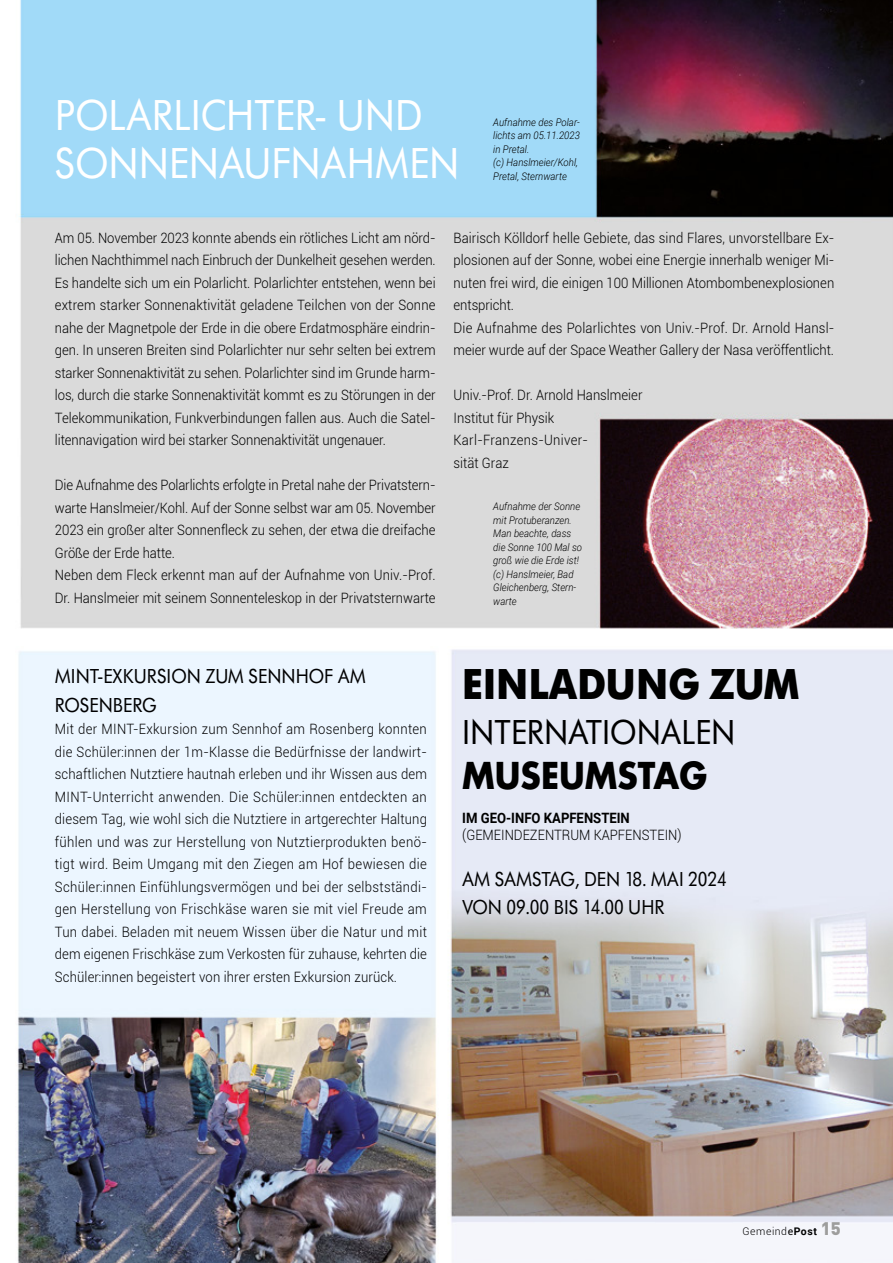
<style>
.page{position:relative;width:893px;height:1263px;background:#fff}
.page>*{position:absolute;margin:0;border:0;box-sizing:border-box;transform-origin:0 0}
.t1{font:45px/48px "Futura SB";color:#fff;scale:.92 1}
.t2{font:700 45px "Futura SB";color:#000;scale:.92 1}
.t3{font:36px "Futura SB";color:#000;scale:.92 1}
.t4{font:700 36px "Futura";color:#000;scale:.92 1}
.t5{font:21px/28.5px "Futura SB";color:#000;scale:.92 1}
.t6{font:300 14.25px/22.5px "Roboto";color:#000;scale:.92 1}
.t7{font:700 14.25px "Roboto";color:#000;scale:.92 1}
.t8{font:italic 300 10.5px/13.5px "Roboto";color:#000;scale:.92 1}
.t9{font:300 10.5px "Roboto";letter-spacing:.05em;color:#000}
.s1{font-weight:400}
.s2{font-weight:700}
.s3{font-family:"DIN";font-weight:900;font-size:18px;color:#9d9d9c}
</style>
<div class="page">
<img style="left:17px;top:0;width:876px;height:1263px">
<h1 class="t1" style="left:55px;top:92px;width:441px">POLARLICHTER- UND<br>SONNENAUFNAHMEN</h1>
<p class="t8" style="left:493px;top:115px;width:96px">Aufnahme des Polar&shy;lichts am 05.11.2023 in Pretal.<br>(c) Hanslmeier/Kohl,<br>Pretal, Sternwarte</p>
<p class="t6" style="left:55px;top:226px;width:415px;text-align:justify">Am 05. November 2023 konnte abends ein rötliches Licht am nörd&shy;lichen Nachthimmel nach Einbruch der Dunkelheit gesehen werden.<br>Es handelte sich um ein Polarlicht. Polarlichter entstehen, wenn bei extrem starker Sonnenaktivität geladene Teilchen von der Sonne nahe der Magnetpole der Erde in die obere Erdatmosphäre eindrin&shy;gen. In unseren Breiten sind Polarlichter nur sehr selten bei extrem starker Sonnenaktivität zu sehen. Polarlichter sind im Grunde harm&shy;los, durch die starke Sonnenaktivität kommt es zu Störungen in der Telekommunikation, Funkverbindungen fallen aus. Auch die Satel&shy;litennavigation wird bei starker Sonnenaktivität ungenauer.</p>
<p class="t6" style="left:55px;top:473px;width:415px">Die Aufnahme des Polarlichts erfolgte in Pretal nahe der Privatstern&shy;warte Hanslmeier/Kohl. Auf der Sonne selbst war am 05. November 2023 ein großer alter Sonnenfleck zu sehen, der etwa die dreifache Größe der Erde hatte.<br>Neben dem Fleck erkennt man auf der Aufnahme von Univ.-Prof.<br>Dr. Hanslmeier mit seinem Sonnenteleskop in der Privatsternwarte</p>
<p class="t6" style="left:454px;top:226px;width:415px">Bairisch Kölldorf helle Gebiete, das sind Flares, unvorstellbare Ex&shy;plosionen auf der Sonne, wobei eine Energie innerhalb weniger Mi&shy;nuten frei wird, die einigen 100 Millionen Atombombenexplosionen entspricht.<br>Die Aufnahme des Polarlichtes von Univ.-Prof. Dr. Arnold Hansl&shy;meier wurde auf der Space Weather Gallery der Nasa veröffentlicht.</p>
<p class="t6" style="left:454px;top:383px;width:207px">Univ.-Prof. Dr. Arnold Hanslmeier<br>Institut für Physik<br>Karl-Franzens-Univer-<br>sität Graz</p>
<p class="t8" style="left:493px;top:499px;width:98px">Aufnahme der Sonne mit Protuberanzen.<br>Man beachte, dass die Sonne 100 Mal so groß wie die Erde ist! (c) Hanslmeier, Bad<br>Gleichenberg, Stern&shy;warte</p>
<h3 class="t5" style="left:55px;top:663px;width:340px">MINT-EXKURSION ZUM SENNHOF AM<br>ROSENBERG</h3>
<p class="t6" style="left:55px;top:718px;width:406px;text-align:justify">Mit der MINT-Exkursion zum Sennhof am Rosenberg konnten die Schüler:innen der 1m-Klasse die Bedürfnisse der landwirt&shy;schaftlichen Nutztiere hautnah erleben und ihr Wissen aus dem MINT-Unterricht anwenden. Die Schüler:innen entdeckten an diesem Tag, wie wohl sich die Nutztiere in artgerechter Haltung fühlen und was zur Herstellung von Nutztierprodukten benö&shy;tigt wird. Beim Umgang mit den Ziegen am Hof bewiesen die Schüler:innen Einfühlungsvermögen und bei der selbstständi&shy;gen Herstellung von Frischkäse waren sie mit viel Freude am Tun dabei. Beladen mit neuem Wissen über die Natur und mit dem eigenen Frischkäse zum Verkosten für zuhause, kehrten die Schüler:innen begeistert von ihrer ersten Exkursion zurück.</p>
<h1 class="t2" style="left:462px;top:659px;width:368px">EINLADUNG ZUM</h1>
<h2 class="t3" style="left:462px;top:712px;width:299px">INTERNATIONALEN</h2>
<h2 class="t4" style="left:462px;top:751px;width:268px">MUSEUMSTAG</h2>
<p class="t7" style="left:462px;top:808px;width:184px">IM GEO-INFO KAPFENSTEIN</p>
<p class="t6" style="left:462px;top:823px;width:240px">(GEMEINDEZENTRUM KAPFENSTEIN)</p>
<h3 class="t5" style="left:462px;top:865px;width:289px">AM SAMSTAG, DEN 18. MAI 2024<br>VON 09.00 BIS 14.00 UHR</h3>
<p class="t9" style="left:743px;top:1224px;width:100px">Gemeind<span class="s1">e</span><span class="s2">Post</span> <span class="s3">15</span></p>
</div>
